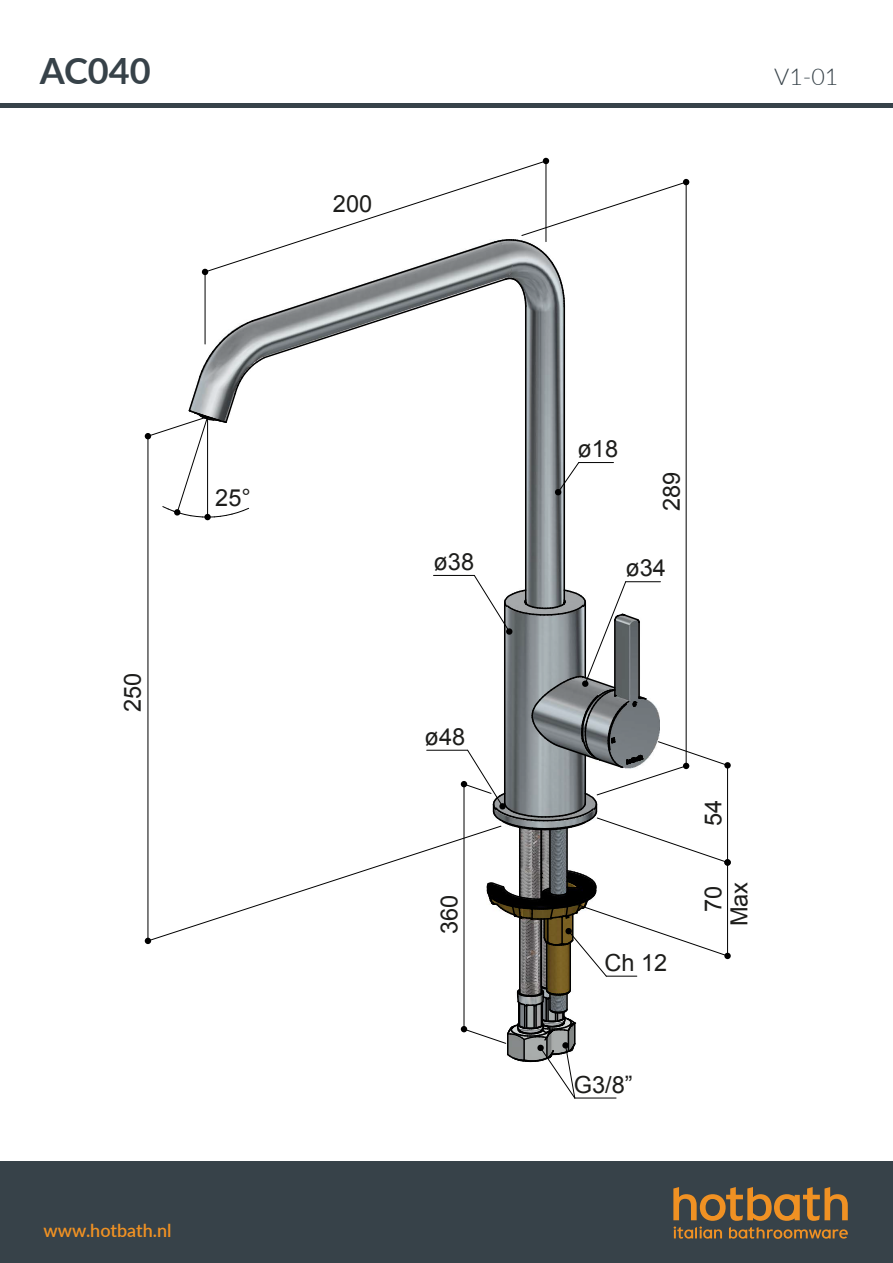
<style>
.page{position:relative;width:893px;height:1263px;background:#fff}
.page>*{position:absolute;margin:0;border:0;box-sizing:border-box;transform-origin:0 0}
.t1{font:700 36.15px "Lato";color:#374249}
.t2{font:23.55px/26px "Arial";color:#1d1d1b;text-align:center}
.t3{font:300 23.25px "Lato";color:#374249}
.t4{font:600 18px "Lato";color:#f19223}
</style>
<div class="page">
<img style="left:205px;top:518px;width:364px;height:512px">
<hr style="left:525px;top:307px;width:1px;height:295px;background:#000">
<hr style="left:563px;top:307px;width:2px;height:295px;background:#000">
<hr style="left:519px;top:917px;width:1px;height:76px;background:#000">
<hr style="left:540px;top:919px;width:2px;height:67px;background:#000">
<hr style="left:546px;top:942px;width:1px;height:48px;background:#000">
<hr style="left:569px;top:942px;width:2px;height:48px;background:#000">
<div style="left:724px;top:762px;width:7px;height:6px;background:#000;border-radius:50%"></div>
<hr style="left:575px;top:1097px;width:41px;height:1px;background:#000">
<div style="left:204px;top:514px;width:7px;height:6px;background:#000;border-radius:50%"></div>
<hr style="left:148px;top:436px;width:1px;height:505px;background:#000">
<hr style="left:686px;top:182px;width:1px;height:584px;background:#000">
<svg style="left:145px;top:157px;width:544px;height:361px"></svg>
<hr style="left:205px;top:272px;width:1px;height:72px;background:#000">
<div style="left:724px;top:859px;width:7px;height:7px;background:#000;border-radius:50%"></div>
<div style="left:724px;top:953px;width:7px;height:6px;background:#000;border-radius:50%"></div>
<hr style="left:464px;top:784px;width:1px;height:245px;background:#000">
<svg style="left:461px;top:984px;width:116px;height:115px"></svg>
<svg style="left:145px;top:574px;width:584px;height:403px"></svg>
<hr style="left:433px;top:575px;width:41px;height:1px;background:#000">
<div style="left:0;top:103px;width:893px;height:5px;background:#374249"></div>
<div style="left:0;top:1161px;width:893px;height:102px;background:#374249"></div>
<svg style="left:673px;top:1187px;width:175px;height:52px"></svg>
<h1 class="t1" style="left:40px;top:44px;width:113px">AC040</h1>
<p class="t3" style="left:774px;top:60px;width:66px">V1-01</p>
<p class="t2" style="left:333px;top:191px;width:41px">200</p>
<p class="t2" style="left:120px;top:712px;width:41px;rotate:-90deg">250</p>
<p class="t2" style="left:215px;top:485px;width:37px">25°</p>
<p class="t2" style="left:433px;top:549px;width:42px">ø38</p>
<p class="t2" style="left:425px;top:724px;width:42px">ø48</p>
<p class="t2" style="left:437px;top:934px;width:41px;rotate:-90deg">360</p>
<p class="t4" style="left:44px;top:1217px;width:129px">www.hotbath.nl</p>
<p class="t2" style="left:578px;top:436px;width:42px">ø18</p>
<p class="t2" style="left:659px;top:511px;width:41px;rotate:-90deg">289</p>
<p class="t2" style="left:625px;top:555px;width:42px">ø34</p>
<p class="t2" style="left:604px;top:950px;width:64px">Ch 12</p>
<p class="t2" style="left:701px;top:826px;width:28px;rotate:-90deg">54</p>
<p class="t2" style="left:701px;top:926px;width:46px;rotate:-90deg">70<br>Max</p>
<p class="t2" style="left:574px;top:1072px;width:60px">G3/8”</p>
</div>
